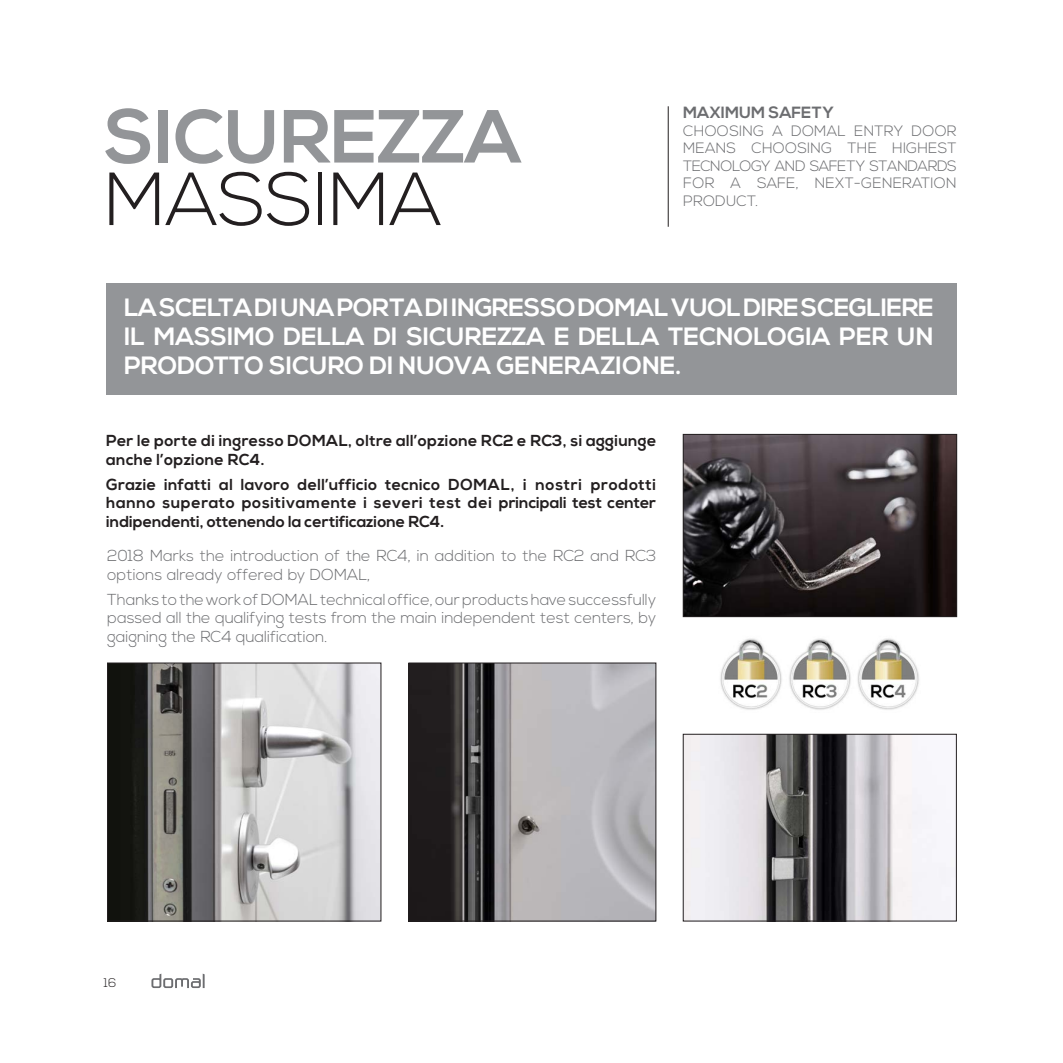
<style>
.page{position:relative;width:1063px;height:1063px;background:#fff}
.page>*{position:absolute;margin:0;border:0;box-sizing:border-box;transform-origin:0 0}
.t1{font:700 75px "Nexa";color:#939598}
.t2{font:300 75px "Nexa";color:#231f20}
.t3{font:700 25px/28.8px "Nexa";color:#fff}
.t4{font:700 25px "Nexa";letter-spacing:-.02em;color:#fff}
.t5{font:700 16.25px "Nexa";color:#6c6d70}
.t6{font:300 15.88px/18.4px "Nexa";color:#6c6d70}
.t7{font:700 15.88px/18.4px "Nexa";letter-spacing:.02em;color:#231f20}
.t8{font:300 15px/17.5px "Nexa";letter-spacing:.01em;color:#6c6d70;text-align:justify}
.t9{font:300 12.5px "Nexa";color:#231f20}
</style>
<div class="page">
<img style="left:720px;top:638px;width:199px;height:72px">
<img style="left:411px;top:665px;width:243px;height:254px">
<div style="left:409px;top:663px;width:247px;height:258px;border:1px solid #231f20"></div>
<img style="left:685px;top:736px;width:270px;height:183px">
<div style="left:683px;top:734px;width:274px;height:187px;border:1px solid #231f20"></div>
<img style="left:109px;top:665px;width:270px;height:254px">
<div style="left:107px;top:663px;width:274px;height:258px;border:1px solid #231f20"></div>
<div style="left:106px;top:283px;width:851px;height:112px;background:#939598"></div>
<hr style="left:668px;top:106px;width:1px;height:121px;background:#231f20">
<img style="left:685px;top:436px;width:270px;height:179px">
<div style="left:683px;top:434px;width:274px;height:183px;border:1px solid #231f20"></div>
<svg style="left:151px;top:974px;width:54px;height:14px"></svg>
<p class="t1" style="left:105px;top:93px;width:419px">SICUREZZA</p>
<p class="t2" style="left:105px;top:156px;width:339px">MASSIMA</p>
<p class="t5" style="left:683px;top:104px;width:152px">MAXIMUM SAFETY</p>
<p class="t8" style="left:683px;top:123px;width:275px">CHOOSING A DOMAL ENTRY DOOR MEANS CHOOSING THE HIGHEST TECNOLOGY AND SAFETY STANDARDS FOR A SAFE, NEXT-GENERATION PRODUCT.</p>
<p class="t4" style="left:124px;top:293px;width:811px">LA SCELTA DI UNA PORTA DI INGRESSO DOMAL VUOL DIRE SCEGLIERE</p>
<p class="t3" style="left:124px;top:323px;width:811px">IL MASSIMO DELLA DI SICUREZZA E DELLA TECNOLOGIA PER UN<br>PRODOTTO SICURO DI NUOVA GENERAZIONE.</p>
<p class="t7" style="left:106px;top:432px;width:551px">Per le porte di ingresso DOMAL, oltre all’opzione RC2 e RC3, si aggiunge anche l’opzione RC4.</p>
<p class="t7" style="left:106px;top:476px;width:551px;text-align:justify">Grazie infatti al lavoro dell’ufficio tecnico DOMAL, i nostri prodotti hanno superato positivamente i severi test dei principali test center indipendenti, ottenendo la certificazione RC4.</p>
<p class="t6" style="left:107px;top:547px;width:551px">2018 Marks the introduction of the RC4, in addition to the RC2 and RC3 options already offered by DOMAL,</p>
<p class="t6" style="left:107px;top:591px;width:551px;text-align:justify">Thanks to the work of DOMAL technical office, our products have successfully passed all the qualifying tests from the main independent test centers, by gaigning the RC4 qualification.</p>
<p class="t9" style="left:104px;top:976px;width:14px">16</p>
</div>
